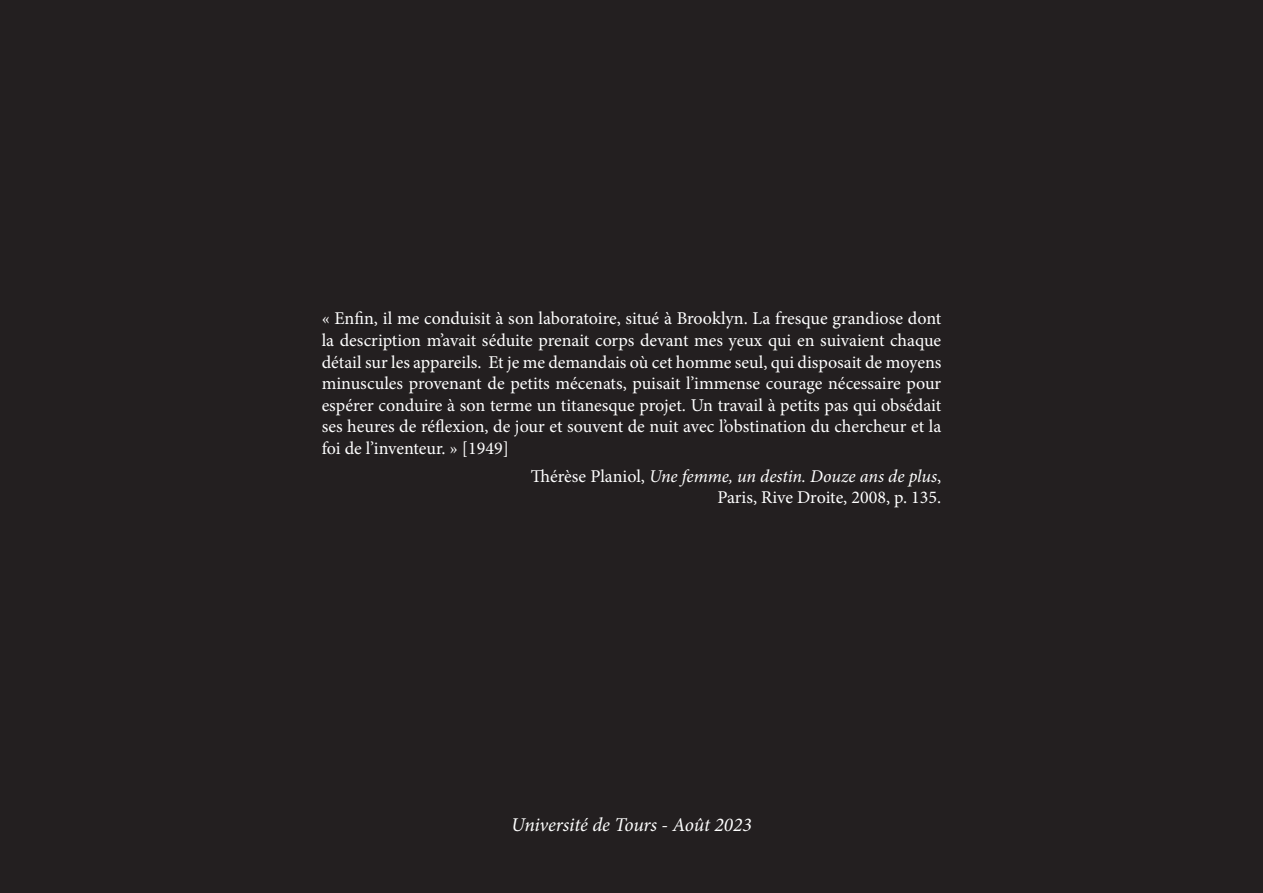
<style>
.page{position:relative;width:1263px;height:893px;background:#231f20}
.page>*{position:absolute;margin:0;border:0;box-sizing:border-box;transform-origin:0 0}
.t1{font:italic 19.5px "Minion Pro";letter-spacing:-.01em;color:#fff}
.t2{font:18px/21.6px "Minion Pro";color:#fff;text-align:justify}
.t3{font:italic 18px "Minion Pro";letter-spacing:-.01em;color:#fff}
.s1{font-style:normal}
</style>
<div class="page">
<p class="t2" style="left:322px;top:308px;width:621px">« Enfin, il me conduisit à son laboratoire, situé à Brooklyn. La fresque grandiose dont la description m’avait séduite prenait corps devant mes yeux qui en suivaient chaque détail sur les appareils. Et je me demandais où cet homme seul, qui disposait de moyens minuscules provenant de petits mécenats, puisait l’immense courage nécessaire pour espérer conduire à son terme un titanesque projet. Un travail à petits pas qui obsédait ses heures de réflexion, de jour et souvent de nuit avec l’obstination du chercheur et la foi de l’inventeur. » [1949]</p>
<p class="t3" style="left:531px;top:464px;width:412px"><span class="s1">Thérèse Planiol,</span> Une femme, un destin. Douze ans de plus<span class="s1">,</span></p>
<p class="t2" style="left:717px;top:487px;width:225px">Paris, Rive Droite, 2008, p. 135.</p>
<p class="t1" style="left:511px;top:811px;width:242px">Université de Tours - Août 2023</p>
</div>
